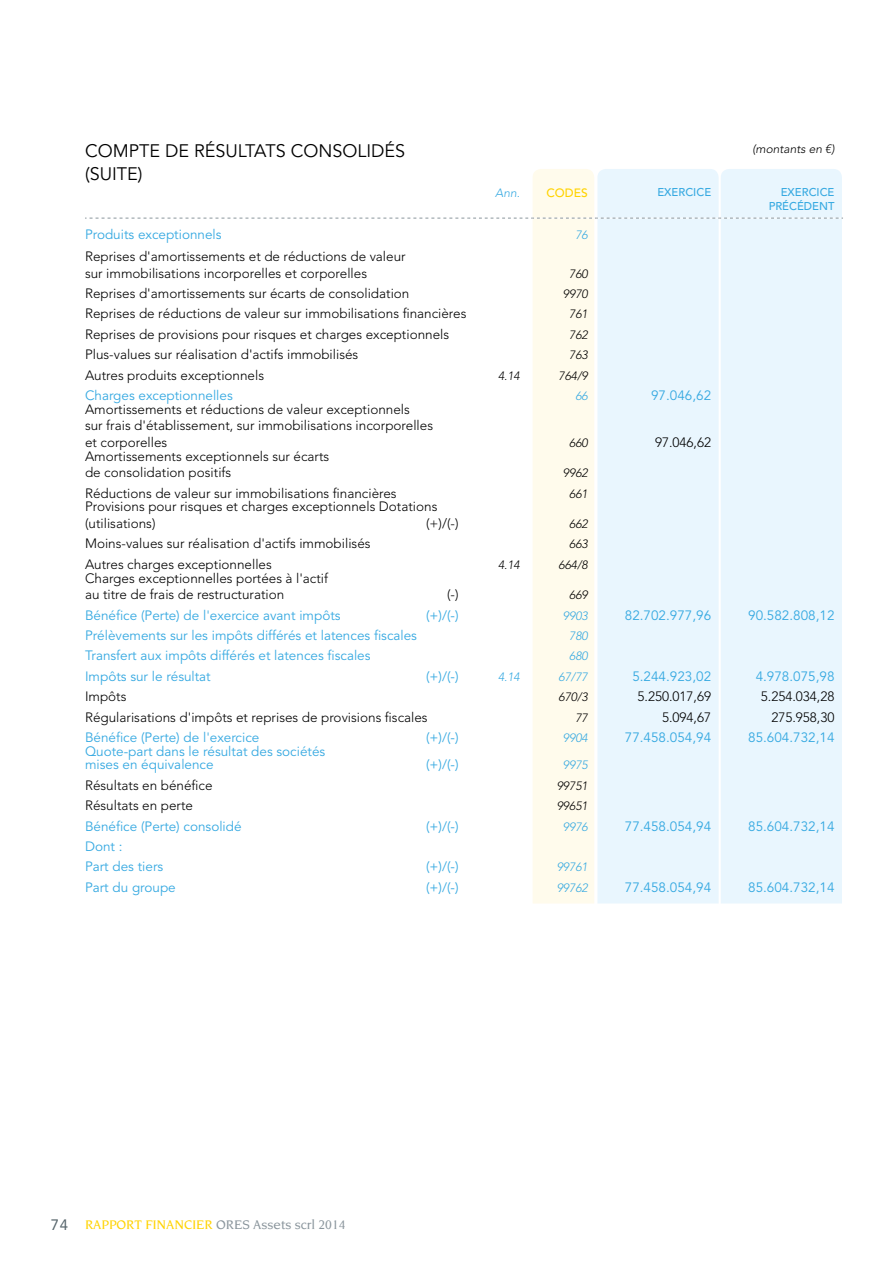
<style>
.page{position:relative;width:893px;height:1263px;background:#fff}
.page>*{position:absolute;margin:0;border:0;box-sizing:border-box;transform-origin:0 0}
.t1{font:18px/22.5px "Avenir LT";color:#000}
.t2{font:300 13.5px/16.5px "Avenir LT";color:#000}
.t3{font:13.5px/13.5px "Avenir LT";color:#36a9e1}
.t4{font:500 13.5px "Novarese LT";color:#8a959c}
.t5{font:italic 300 12px "Avenir LT";color:#000}
.t6{font:italic 300 12px "Avenir LT";color:#36a9e1}
.t7{font:500 12px "Avenir LT";color:#ffd300}
.t8{font:500 11.25px/13.5px "Avenir LT";color:#36a9e1;text-align:right}
.s1{font-family:"Avenir LT";font-weight:400;font-size:15px;color:#58666d}
.s2{color:#ffd300}
</style>
<div class="page">
<svg style="left:85px;top:169px;width:758px;height:734px"></svg>
<h1 class="t1" style="left:85px;top:140px;width:322px">COMPTE DE RÉSULTATS CONSOLIDÉS (SUITE)</h1>
<p class="t5" style="left:752px;top:142px;width:84px">(montants en €)</p>
<p class="t6" style="left:495px;top:186px;width:26px">Ann.</p>
<p class="t7" style="left:546px;top:186px;width:43px">CODES</p>
<p class="t8" style="left:657px;top:186px;width:55px">EXERCICE</p>
<p class="t8" style="left:769px;top:186px;width:67px">EXERCICE<br>PRÉCÉDENT</p>
<p class="t3" style="left:85px;top:228px;width:138px">Produits exceptionnels</p>
<p class="t6" style="left:575px;top:228px;width:14px">76</p>
<p class="t2" style="left:85px;top:248px;width:322px">Reprises d'amortissements et de réductions de valeur sur immobilisations incorporelles et corporelles</p>
<p class="t5" style="left:569px;top:266px;width:20px">760</p>
<p class="t2" style="left:85px;top:285px;width:326px">Reprises d'amortissements sur écarts de consolidation</p>
<p class="t5" style="left:563px;top:287px;width:26px">9970</p>
<p class="t2" style="left:85px;top:306px;width:383px">Reprises de réductions de valeur sur immobilisations financières</p>
<p class="t5" style="left:569px;top:307px;width:20px">761</p>
<p class="t2" style="left:85px;top:326px;width:366px">Reprises de provisions pour risques et charges exceptionnels</p>
<p class="t5" style="left:569px;top:328px;width:20px">762</p>
<p class="t2" style="left:85px;top:346px;width:275px">Plus-values sur réalisation d'actifs immobilisés</p>
<p class="t5" style="left:569px;top:348px;width:20px">763</p>
<p class="t2" style="left:85px;top:367px;width:181px">Autres produits exceptionnels</p>
<p class="t5" style="left:498px;top:368px;width:23px">4.14</p>
<p class="t5" style="left:558px;top:368px;width:31px">764/9</p>
<p class="t3" style="left:85px;top:389px;width:149px">Charges exceptionnelles</p>
<p class="t6" style="left:575px;top:389px;width:14px">66</p>
<p class="t3" style="left:651px;top:389px;width:62px">97.046,62</p>
<p class="t2" style="left:85px;top:401px;width:350px">Amortissements et réductions de valeur exceptionnels<br>sur frais d'établissement, sur immobilisations incorporelles et corporelles</p>
<p class="t5" style="left:569px;top:436px;width:20px">660</p>
<p class="t2" style="left:655px;top:434px;width:58px">97. 046,62</p>
<p class="t2" style="left:85px;top:448px;width:246px">Amortissements exceptionnels sur écarts de consolidation positifs</p>
<p class="t5" style="left:563px;top:466px;width:26px">9962</p>
<p class="t2" style="left:85px;top:485px;width:313px">Réductions de valeur sur immobilisations financières</p>
<p class="t5" style="left:569px;top:486px;width:20px">661</p>
<p class="t2" style="left:85px;top:499px;width:354px">Provisions pour risques et charges exceptionnels Dotations (utilisations)</p>
<p class="t2" style="left:426px;top:515px;width:34px">(+)/(-)</p>
<p class="t5" style="left:569px;top:517px;width:20px">662</p>
<p class="t2" style="left:85px;top:535px;width:287px">Moins-values sur réalisation d'actifs immobilisés</p>
<p class="t5" style="left:569px;top:537px;width:20px">663</p>
<p class="t2" style="left:85px;top:556px;width:188px">Autres charges exceptionnelles</p>
<p class="t5" style="left:498px;top:558px;width:23px">4.14</p>
<p class="t5" style="left:558px;top:558px;width:31px">664/8</p>
<p class="t2" style="left:85px;top:570px;width:245px">Charges exceptionnelles portées à l'actif au titre de frais de restructuration</p>
<p class="t2" style="left:447px;top:586px;width:13px">(-)</p>
<p class="t5" style="left:569px;top:588px;width:20px">669</p>
<p class="t3" style="left:85px;top:608px;width:257px">Bénéfice (Perte) de l'exercice avant impôts</p>
<p class="t3" style="left:426px;top:608px;width:34px">(+)/(-)</p>
<p class="t6" style="left:563px;top:608px;width:26px">9903</p>
<p class="t3" style="left:625px;top:608px;width:88px">82.702.977,96</p>
<p class="t3" style="left:748px;top:608px;width:88px">90.582.808,12</p>
<p class="t3" style="left:85px;top:629px;width:333px">Prélèvements sur les impôts différés et latences fiscales</p>
<p class="t6" style="left:569px;top:629px;width:20px">780</p>
<p class="t3" style="left:85px;top:649px;width:287px">Transfert aux impôts différés et latences fiscales</p>
<p class="t6" style="left:569px;top:649px;width:20px">680</p>
<p class="t3" style="left:85px;top:670px;width:127px">Impôts sur le résultat</p>
<p class="t3" style="left:426px;top:670px;width:34px">(+)/(-)</p>
<p class="t6" style="left:498px;top:669px;width:23px">4.14</p>
<p class="t6" style="left:558px;top:669px;width:31px">67/77</p>
<p class="t3" style="left:632px;top:670px;width:80px">5.244.923,02</p>
<p class="t3" style="left:756px;top:670px;width:80px">4.978.075,98</p>
<p class="t2" style="left:85px;top:688px;width:43px">Impôts</p>
<p class="t5" style="left:558px;top:690px;width:31px">670/3</p>
<p class="t2" style="left:637px;top:688px;width:75px">5.250.017,69</p>
<p class="t2" style="left:761px;top:688px;width:75px">5. 254.034,28</p>
<p class="t2" style="left:85px;top:709px;width:344px">Régularisations d'impôts et reprises de provisions fiscales</p>
<p class="t5" style="left:575px;top:710px;width:14px">77</p>
<p class="t2" style="left:662px;top:709px;width:51px">5. 094,67</p>
<p class="t2" style="left:771px;top:709px;width:65px">275.958,30</p>
<p class="t3" style="left:85px;top:731px;width:176px">Bénéfice (Perte) de l'exercice</p>
<p class="t3" style="left:426px;top:731px;width:34px">(+)/(-)</p>
<p class="t6" style="left:563px;top:731px;width:26px">9904</p>
<p class="t3" style="left:625px;top:731px;width:88px">77.458.054,94</p>
<p class="t3" style="left:748px;top:731px;width:88px">85.604.732,14</p>
<p class="t3" style="left:85px;top:745px;width:242px">Quote-part dans le résultat des sociétés mises en équivalence</p>
<p class="t3" style="left:426px;top:758px;width:34px">(+)/(-)</p>
<p class="t6" style="left:563px;top:758px;width:26px">9975</p>
<p class="t2" style="left:85px;top:777px;width:129px">Résultats en bénéfice</p>
<p class="t5" style="left:557px;top:778px;width:33px">99751</p>
<p class="t2" style="left:85px;top:797px;width:110px">Résultats en perte</p>
<p class="t5" style="left:557px;top:799px;width:33px">99651</p>
<p class="t3" style="left:85px;top:819px;width:158px">Bénéfice (Perte) consolidé</p>
<p class="t3" style="left:426px;top:819px;width:34px">(+)/(-)</p>
<p class="t6" style="left:563px;top:819px;width:26px">9976</p>
<p class="t3" style="left:625px;top:819px;width:88px">77.458.054,94</p>
<p class="t3" style="left:748px;top:819px;width:88px">85.604.732,14</p>
<p class="t3" style="left:85px;top:836px;width:80px;line-height:20.4px">Dont :<br>Part des tiers</p>
<p class="t3" style="left:426px;top:860px;width:34px">(+)/(-)</p>
<p class="t6" style="left:557px;top:860px;width:33px">99761</p>
<p class="t3" style="left:85px;top:881px;width:92px">Part du groupe</p>
<p class="t3" style="left:426px;top:881px;width:34px">(+)/(-)</p>
<p class="t6" style="left:557px;top:880px;width:33px">99762</p>
<p class="t3" style="left:625px;top:881px;width:88px">77.458.054,94</p>
<p class="t3" style="left:748px;top:881px;width:88px">85.604.732,14</p>
<p class="t4" style="left:51px;top:1217px;width:296px"><span class="s1">74</span> <span class="s2">RAPPORT FINANCIER</span> ORES Assets scrl 2014</p>
</div>
